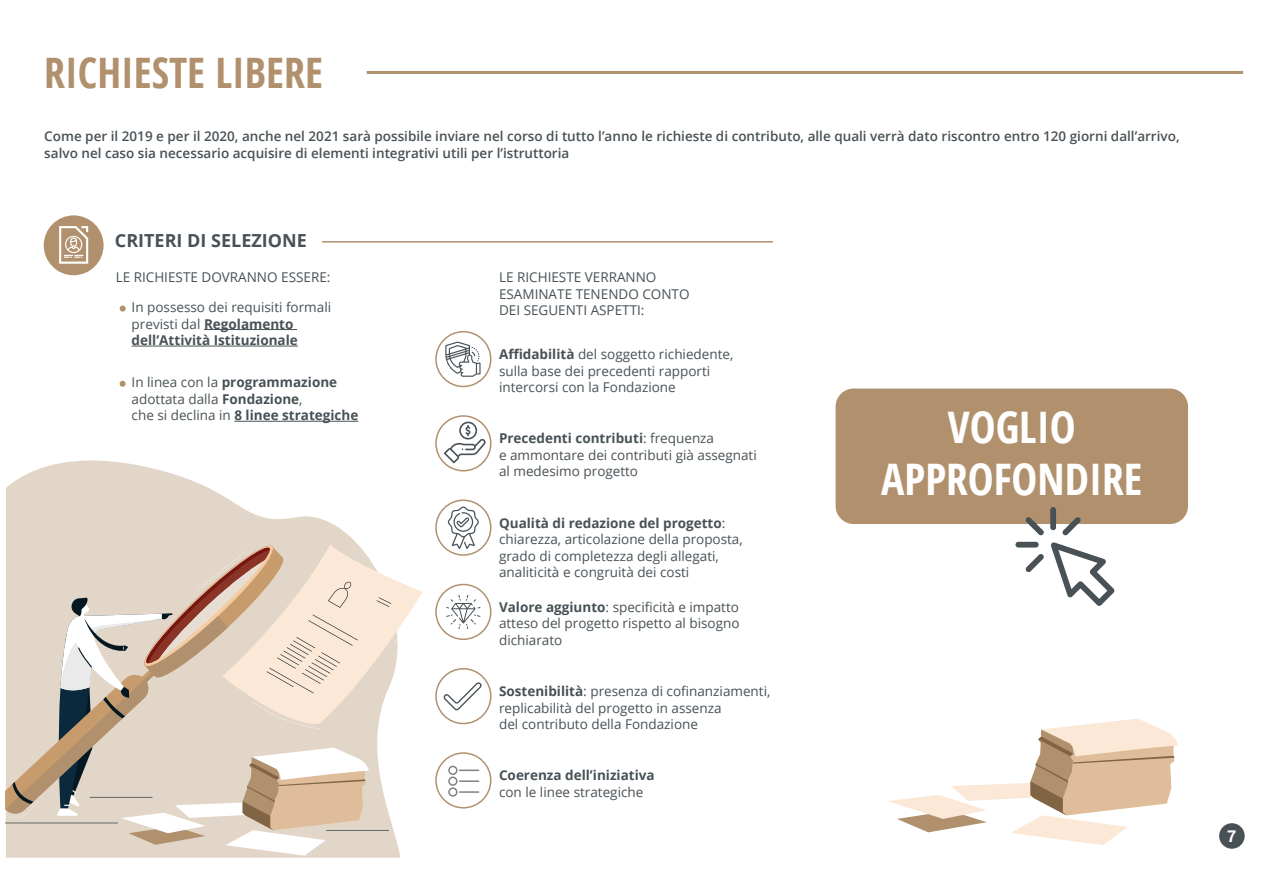
<style>
.page{position:relative;width:1263px;height:893px;background:#fff}
.page>*{position:absolute;margin:0;border:0;box-sizing:border-box;transform-origin:0 0}
.t1{font:700 condensed 43.5px/52.2px "Open Sans";color:#fff;text-align:center}
.t2{font:700 condensed 42px "Open Sans";color:#b1916d}
.t3{font:700 18px "Open Sans";color:#485156}
.t4{font:700 16.5px "Helvetica Neue";color:#fff}
.t5{font:13.5px/16.5px "Open Sans";color:#485156}
.t6{font:600 13.5px/16.5px "Open Sans";color:#485156}
.t7{font:700 13.5px/16.5px "Open Sans";color:#485156}
.s1{font-weight:700}
.s2{font-weight:400}
</style>
<div class="page">
<div style="left:1219px;top:823px;width:26px;height:26px;background:#485156;border-radius:50%"></div>
<hr style="left:367px;top:71px;width:876px;height:3px;background:#b1916d">
<hr style="left:322px;top:241px;width:451px;height:2px;background:#b1916d">
<hr style="left:204px;top:329px;width:93px;height:1px;background:#485156">
<hr style="left:132px;top:346px;width:166px;height:1px;background:#485156">
<svg style="left:120px;top:306px;width:6px;height:6px"></svg>
<hr style="left:234px;top:421px;width:124px;height:1px;background:#485156">
<svg style="left:120px;top:381px;width:6px;height:6px"></svg>
<div style="left:435px;top:331px;width:56px;height:56px;border:2px solid #b1916d;border-radius:50%"></div>
<div style="left:435px;top:415px;width:56px;height:56px;border:2px solid #b1916d;border-radius:50%"></div>
<div style="left:435px;top:499px;width:56px;height:57px;border:2px solid #b1916d;border-radius:50%"></div>
<div style="left:435px;top:584px;width:56px;height:56px;border:2px solid #b1916d;border-radius:50%"></div>
<div style="left:435px;top:668px;width:56px;height:56px;border:2px solid #b1916d;border-radius:50%"></div>
<div style="left:435px;top:752px;width:56px;height:56px;border:2px solid #b1916d;border-radius:50%"></div>
<div style="left:836px;top:389px;width:352px;height:135px;background:#b1916d;border-radius:18px"></div>
<svg style="left:1051px;top:542px;width:64px;height:64px"></svg>
<div style="left:1050px;top:507px;width:6px;height:23px;background:#485156;border-radius:3px"></div>
<svg style="left:1025px;top:517px;width:19px;height:19px"></svg>
<svg style="left:1025px;top:554px;width:19px;height:18px"></svg>
<svg style="left:1062px;top:517px;width:19px;height:19px"></svg>
<div style="left:1015px;top:542px;width:24px;height:6px;background:#485156;border-radius:3px"></div>
<svg style="left:6px;top:460px;width:394px;height:398px;fill:#e2d6c8"></svg>
<svg style="left:6px;top:541px;width:417px;height:315px"></svg>
<svg style="left:888px;top:719px;width:290px;height:126px"></svg>
<svg style="left:445px;top:342px;width:36px;height:35px"></svg>
<svg style="left:444px;top:422px;width:42px;height:41px"></svg>
<svg style="left:448px;top:506px;width:31px;height:43px"></svg>
<svg style="left:443px;top:682px;width:39px;height:29px"></svg>
<svg style="left:446px;top:595px;width:35px;height:34px"></svg>
<div style="left:44px;top:215px;width:60px;height:60px;background:#b1916d;border-radius:50%"></div>
<svg style="left:59px;top:226px;width:29px;height:38px"></svg>
<div style="left:448px;top:766px;width:9px;height:9px;border:2px solid #808182;border-radius:50%"></div>
<svg style="left:460px;top:770px;width:19px;height:1px"></svg>
<div style="left:448px;top:776px;width:9px;height:10px;border:2px solid #808182;border-radius:50%"></div>
<svg style="left:460px;top:780px;width:19px;height:2px"></svg>
<div style="left:448px;top:787px;width:9px;height:10px;border:2px solid #808182;border-radius:50%"></div>
<svg style="left:460px;top:791px;width:19px;height:2px"></svg>
<h2 class="t2" style="left:44px;top:44px;width:280px">RICHIESTE LIBERE</h2>
<p class="t6" style="left:44px;top:128px;width:1137px">Come per il 2019 e per il 2020, anche nel 2021 sarà possibile inviare nel corso di tutto l’anno le richieste di contributo, alle quali verrà dato riscontro entro 120 giorni dall’arrivo, salvo nel caso sia necessario acquisire di elementi integrativi utili per l’istruttoria</p>
<h3 class="t3" style="left:115px;top:228px;width:193px">CRITERI DI SELEZIONE</h3>
<p class="t5" style="left:116px;top:269px;width:216px">LE RICHIESTE DOVRANNO ESSERE:</p>
<p class="t5" style="left:499px;top:269px;width:192px">LE RICHIESTE VERRANNO<br>ESAMINATE TENENDO CONTO<br>DEI SEGUENTI ASPETTI:</p>
<p class="t5" style="left:132px;top:299px;width:201px">In possesso dei requisiti formali previsti dal <span class="s1">Regolamento dell’Attività Istituzionale</span></p>
<p class="t7" style="left:132px;top:374px;width:228px"><span class="s2">In linea con la</span> programmazione <span class="s2">adottata dalla</span> Fondazione<span class="s2">,<br>che si declina in</span> 8 linee strategiche</p>
<p class="t5" style="left:499px;top:346px;width:236px"><span class="s1">Affidabilità</span> del soggetto richiedente, sulla base dei precedenti rapporti intercorsi con la Fondazione</p>
<p class="t5" style="left:499px;top:430px;width:259px"><span class="s1">Precedenti contributi</span>: frequenza<br>e ammontare dei contributi già assegnati al medesimo progetto</p>
<p class="t5" style="left:499px;top:514px;width:245px"><span class="s1">Qualità di redazione del progetto</span>: chiarezza, articolazione della proposta, grado di completezza degli allegati, analiticità e congruità dei costi</p>
<p class="t5" style="left:499px;top:598px;width:242px;text-align:justify"><span class="s1">Valore aggiunto</span>: specificità e impatto atteso del progetto rispetto al bisogno dichiarato</p>
<p class="t5" style="left:499px;top:683px;width:273px"><span class="s1">Sostenibilità</span>: presenza di cofinanziamenti, replicabilità del progetto in assenza<br>del contributo della Fondazione</p>
<p class="t7" style="left:499px;top:767px;width:157px">Coerenza dell’iniziativa</p>
<p class="t5" style="left:499px;top:783px;width:146px">con le linee strategiche</p>
<h1 class="t1" style="left:881px;top:400px;width:263px">VOGLIO<br>APPROFONDIRE</h1>
<p class="t4" style="left:1227px;top:823px;width:11px">7</p>
</div>
